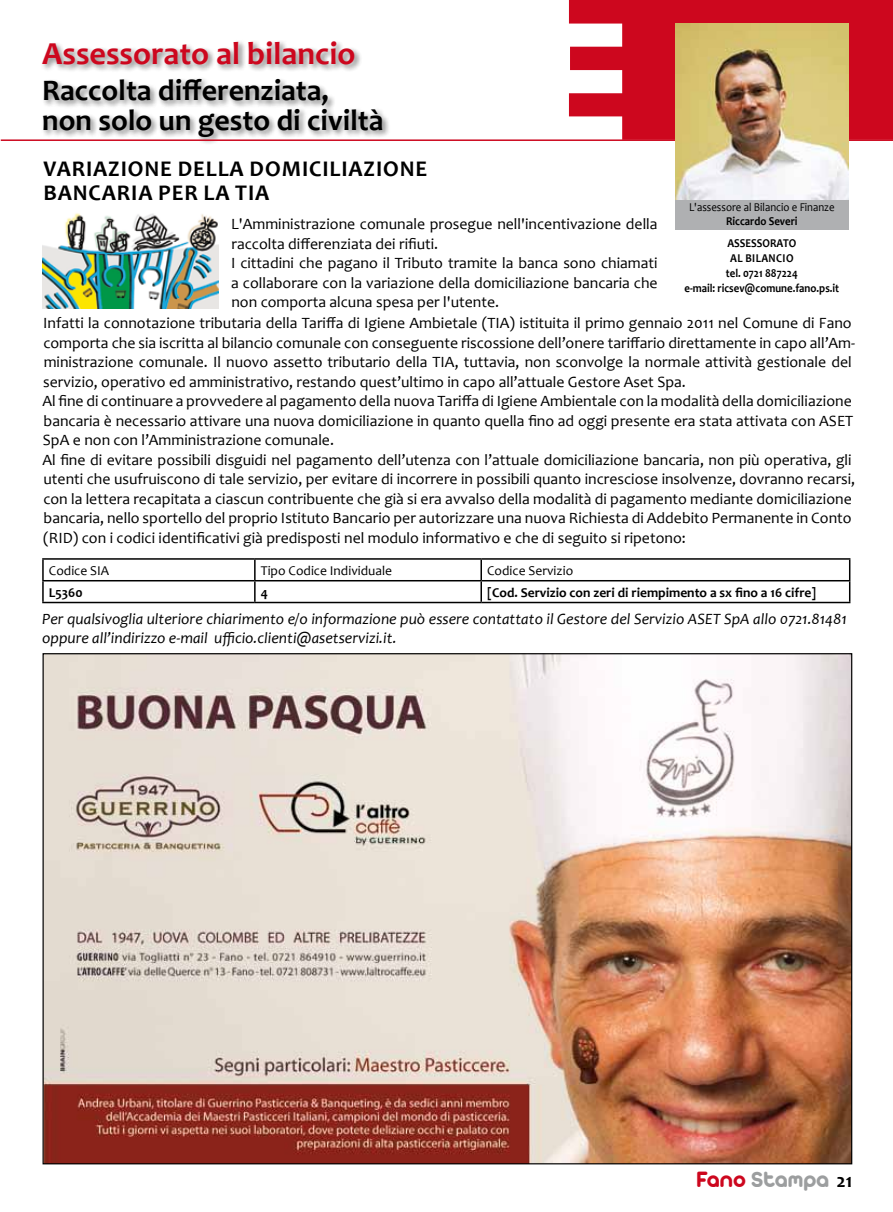
<style>
.page{position:relative;width:893px;height:1212px;background:#fff}
.page>*{position:absolute;margin:0;border:0;box-sizing:border-box;transform-origin:0 0}
.t1{font:700 32.25px "Candara";color:#cd071e}
.t2{font:700 30px/30px "Candara";color:#000}
.t3{font:24px "Arista 2.0 Alternate";color:#9c9e9f}
.t4{font:700 22.5px "Candara";letter-spacing:.04em;color:#000}
.t5{font:15.75px/19.5px "Candara";color:#000}
.t6{font:italic 15.75px/19.5px "Candara";color:#000}
.t7{font:700 13.5px "Candara";color:#000}
.t8{font:13.5px "Candara";color:#000}
.t9{font:700 12px/15px "Candara";color:#000;text-align:center;scale:.9 1}
.t10{font:12px "Candara";color:#000;scale:.9 1}
.s1{color:#cd071e}
.s2{font-family:"Candara";font-weight:700;font-size:19.5px;color:#000}
</style>
<div class="page">
<div style="left:675px;top:199px;width:173px;height:31px;background:#afb0b2"></div>
<svg style="left:0;top:0;width:893px;height:142px"></svg>
<img style="left:675px;top:24px;width:173px;height:175px">
<img style="left:43px;top:213px;width:175px;height:96px">
<hr style="left:42px;top:558px;width:213px;height:2px;background:#000">
<hr style="left:42px;top:560px;width:2px;height:20px;background:#000">
<hr style="left:255px;top:558px;width:226px;height:2px;background:#000">
<hr style="left:254px;top:560px;width:2px;height:20px;background:#000">
<hr style="left:481px;top:558px;width:369px;height:2px;background:#000">
<hr style="left:480px;top:560px;width:2px;height:20px;background:#000">
<hr style="left:42px;top:580px;width:213px;height:1px;background:#000">
<hr style="left:42px;top:581px;width:2px;height:21px;background:#000">
<hr style="left:255px;top:580px;width:226px;height:1px;background:#000">
<hr style="left:254px;top:581px;width:2px;height:21px;background:#000">
<hr style="left:481px;top:580px;width:369px;height:1px;background:#000">
<hr style="left:480px;top:581px;width:2px;height:21px;background:#000">
<svg style="left:849px;top:560px;width:1px;height:42px"></svg>
<hr style="left:42px;top:602px;width:213px;height:1px;background:#000">
<hr style="left:255px;top:602px;width:226px;height:1px;background:#000">
<hr style="left:481px;top:602px;width:369px;height:1px;background:#000">
<img style="left:45px;top:655px;width:805px;height:507px">
<h1 class="t1" style="left:42px;top:34px;width:315px">Assessorato al bilancio</h1>
<h2 class="t2" style="left:42px;top:75px;width:343px">Raccolta differenziata, non solo un gesto di civiltà</h2>
<h3 class="t4" style="left:43px;top:155px;width:27px">Varia</h3>
<h3 class="t4" style="left:108px;top:155px;width:26px">zione</h3>
<h3 class="t4" style="left:178px;top:155px;width:212px">della domici liazione</h3>
<h3 class="t4" style="left:43px;top:179px;width:15px">bancaria</h3>
<h3 class="t4" style="left:158px;top:179px;width:14px">per</h3>
<h3 class="t4" style="left:204px;top:179px;width:56px">la Tia</h3>
<p class="t10" style="left:689px;top:200px;width:163px">L'assessore al Bilancio e Finanze</p>
<p class="t9" style="left:726px;top:213px;width:81px">Riccardo Severi</p>
<p class="t5" style="left:231px;top:214px;width:428px">L'Amministrazione comunale prosegue nell'incentivazione della raccolta differenziata dei rifiuti.<br>I cittadini che pagano il Tributo tramite la banca sono chiamati a collaborare con la variazione della domiciliazione bancaria che non comporta alcuna spesa per l'utente.</p>
<p class="t5" style="left:42px;top:313px;width:814px">Infatti la connotazione tributaria della Tariffa di Igiene Ambietale (TIA) istituita il primo gennaio 2011 nel Comune di Fano comporta che sia iscritta al bilancio comunale con conseguente riscossione dell’onere tariffario direttamente in capo all’Am&shy;ministrazione comunale. Il nuovo assetto tributario della TIA, tuttavia, non sconvolge la normale attività gestionale del servizio, operativo ed amministrativo, restando quest’ultimo in capo all’attuale Gestore Aset Spa.<br>Al fine di continuare a provvedere al pagamento della nuova Tariffa di Igiene Ambientale con la modalità della domiciliazione bancaria è necessario attivare una nuova domiciliazione in quanto quella fino ad oggi presente era stata attivata con ASET SpA e non con l’Amministrazione comunale.<br>Al fine di evitare possibili disguidi nel pagamento dell’utenza con l’attuale domiciliazione bancaria, non più operativa, gli utenti che usufruiscono di tale servizio, per evitare di incorrere in possibili quanto incresciose insolvenze, dovranno recarsi, con la lettera recapitata a ciascun contribuente che già si era avvalso della modalità di pagamento mediante domiciliazione bancaria, nello sportello del proprio Istituto Bancario per autorizzare una nuova Richiesta di Addebito Permanente in Conto (RID) con i codici identificativi già predisposti nel modulo informativo e che di seguito si ripetono:</p>
<p class="t9" style="left:684px;top:235px;width:173px">ASSESSORATO<br>aL BILANCIO<br>tel. 0721 887224<br>e-mail: ricsev@comune.fano.ps.it</p>
<p class="t8" style="left:49px;top:562px;width:62px">Codice SIA</p>
<p class="t8" style="left:261px;top:562px;width:133px">Tipo Codice Individuale</p>
<p class="t8" style="left:487px;top:562px;width:87px">Codice Servizio</p>
<p class="t7" style="left:49px;top:584px;width:35px">L5360</p>
<p class="t7" style="left:261px;top:584px;width:9px">4</p>
<p class="t7" style="left:487px;top:584px;width:330px">[Cod. Servizio con zeri di riempimento a sx fino a 16 cifre]</p>
<p class="t6" style="left:42px;top:609px;width:806px">Per qualsivoglia ulteriore chiarimento e/o informazione può essere contattato il Gestore del Servizio ASET SpA allo 0721.81481 oppure all’indirizzo e-mail ufficio.clienti@asetservizi.it.</p>
<h3 class="t3" style="left:696px;top:1164px;width:158px"><span class="s1">Fano</span> Stampa <span class="s2">21</span></h3>
</div>
